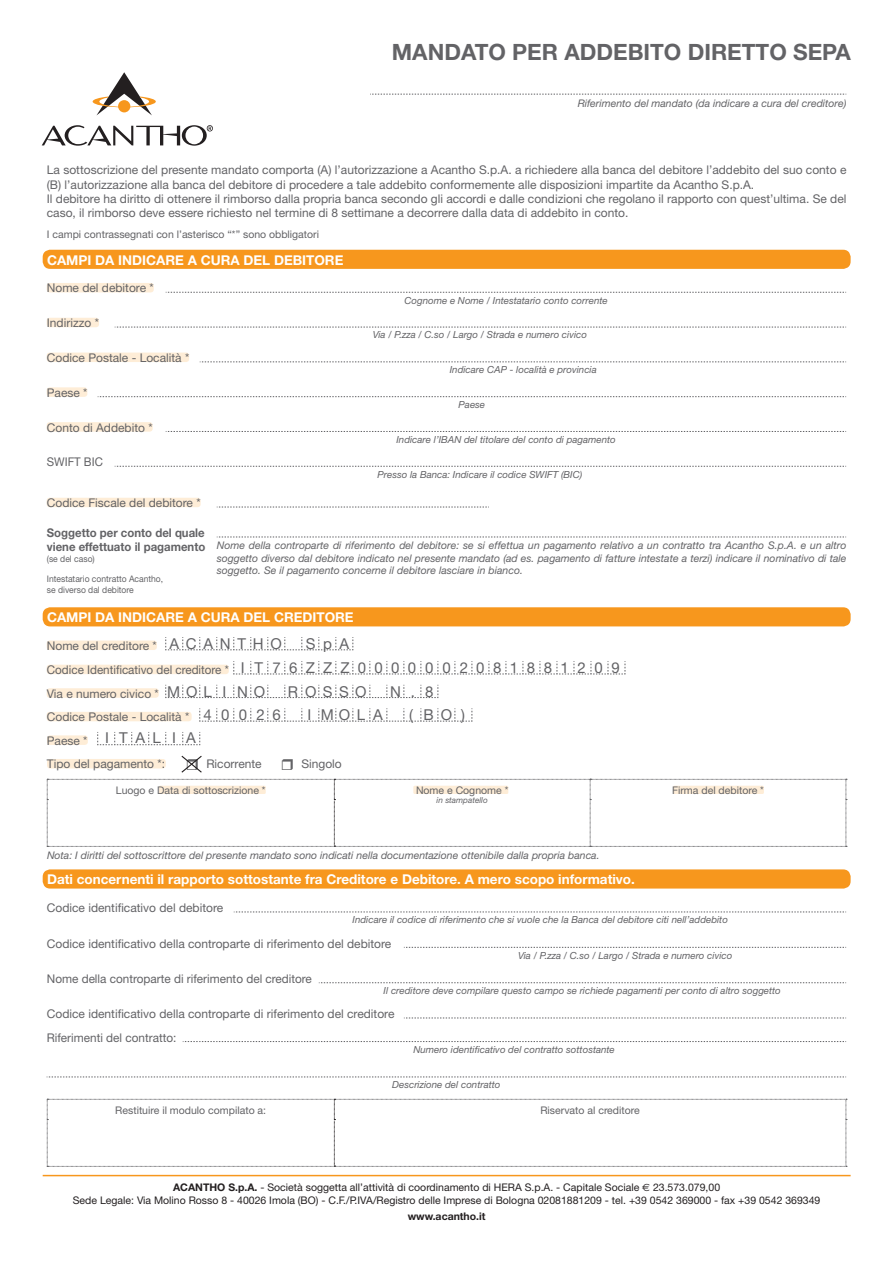
<style>
.page{position:relative;width:893px;height:1263px;background:#fff}
.page>*{position:absolute;margin:0;border:0;box-sizing:border-box;transform-origin:0 0}
.t1{font:700 22.5px "Helvetica Neue";color:#636366}
.t2{font:15px "Helvetica Neue";letter-spacing:.55em;color:#636366}
.t3{font:15px "Helvetica Neue";letter-spacing:.57em;color:#636366}
.t4{font:700 13.5px "Helvetica Neue";color:#fff}
.t5{font:12px/14.4px "Helvetica Neue";color:#636366}
.t6{font:700 12px/14.4px "Helvetica Neue";color:#636366;scale:.95 1}
.t7{font:12px "Helvetica Neue";color:#636366;scale:.95 1}
.t8{font:italic 10.5px/12.6px "Helvetica Neue";color:#636366;text-align:justify}
.t9{font:10.5px/12.6px "Helvetica Neue";color:#231f20;text-align:center}
.t10{font:10.5px "Helvetica Neue";color:#636366}
.t11{font:700 10.5px "Helvetica Neue";color:#231f20}
.t12{font:italic 9.75px "Helvetica Neue";color:#636366}
.t13{font:9px/19.8px "Helvetica Neue";color:#636366;scale:.95 1}
.t14{font:italic 8.25px "Helvetica Neue";color:#636366}
.s1{font-size:15px}
.s2{font-weight:700}
.s3{font-family:"Euro Sans"}
</style>
<div class="page">
<div style="left:47px;top:283px;width:107px;height:9px;background:#feedd7;border-radius:3px"></div>
<div style="left:47px;top:640px;width:110px;height:10px;background:#feedd7;border-radius:3px"></div>
<div style="left:47px;top:318px;width:52px;height:9px;background:#feedd7;border-radius:3px"></div>
<div style="left:47px;top:665px;width:182px;height:9px;background:#feedd7;border-radius:3px"></div>
<div style="left:47px;top:387px;width:40px;height:10px;background:#feedd7;border-radius:3px"></div>
<div style="left:47px;top:712px;width:145px;height:9px;background:#feedd7;border-radius:3px"></div>
<div style="left:47px;top:498px;width:154px;height:9px;background:#feedd7;border-radius:3px"></div>
<div style="left:47px;top:353px;width:142px;height:9px;background:#feedd7;border-radius:3px"></div>
<div style="left:47px;top:688px;width:112px;height:10px;background:#feedd7;border-radius:3px"></div>
<div style="left:47px;top:422px;width:106px;height:10px;background:#feedd7;border-radius:3px"></div>
<div style="left:47px;top:735px;width:41px;height:10px;background:#feedd7;border-radius:3px"></div>
<svg style="left:42px;top:72px;width:171px;height:74px"></svg>
<svg style="left:166px;top:292px;width:680px;height:1px"></svg>
<svg style="left:234px;top:912px;width:612px;height:1px"></svg>
<svg style="left:404px;top:1018px;width:442px;height:1px"></svg>
<svg style="left:319px;top:982px;width:527px;height:1px"></svg>
<svg style="left:183px;top:1041px;width:663px;height:1px"></svg>
<svg style="left:47px;top:1077px;width:799px;height:1px"></svg>
<svg style="left:404px;top:947px;width:442px;height:1px"></svg>
<svg style="left:165px;top:637px;width:189px;height:13px"></svg>
<svg style="left:115px;top:327px;width:731px;height:1px"></svg>
<svg style="left:233px;top:661px;width:393px;height:14px"></svg>
<svg style="left:200px;top:362px;width:646px;height:1px"></svg>
<svg style="left:165px;top:684px;width:274px;height:14px"></svg>
<svg style="left:98px;top:396px;width:748px;height:1px"></svg>
<svg style="left:199px;top:708px;width:274px;height:14px"></svg>
<svg style="left:166px;top:431px;width:680px;height:1px"></svg>
<svg style="left:97px;top:732px;width:103px;height:13px"></svg>
<svg style="left:115px;top:466px;width:731px;height:1px"></svg>
<svg style="left:217px;top:537px;width:629px;height:1px"></svg>
<svg style="left:217px;top:507px;width:272px;height:1px"></svg>
<svg style="left:370px;top:94px;width:476px;height:1px"></svg>
<div style="left:43px;top:250px;width:808px;height:19px;background:#f7971d;border-radius:7px"></div>
<div style="left:43px;top:607px;width:808px;height:19px;background:#f7971d;border-radius:7px"></div>
<div style="left:43px;top:869px;width:808px;height:19px;background:#f7971d;border-radius:7px"></div>
<svg style="left:47px;top:1099px;width:800px;height:68px"></svg>
<hr style="left:43px;top:1175px;width:808px;height:1px;background:#f7971d">
<svg style="left:47px;top:755px;width:800px;height:92px"></svg>
<h1 class="t1" style="left:392px;top:38px;width:461px">MANDATO PER ADDEBITO DIRETTO SEPA</h1>
<p class="t8" style="left:578px;top:97px;width:270px">Riferimento del mandato (da indicare a cura del creditore)</p>
<p class="t5" style="left:47px;top:163px;width:801px">La sottoscrizione del presente mandato comporta (A) l’autorizzazione a Acantho S.p.A. a richiedere alla banca del debitore l’addebito del suo conto e (B) l’autorizzazione alla banca del debitore di procedere a tale addebito conformemente alle disposizioni impartite da Acantho S.p.A.<br>Il debitore ha diritto di ottenere il rimborso dalla propria banca secondo gli accordi e dalle condizioni che regolano il rapporto con quest’ultima. Se del caso, il rimborso deve essere richiesto nel termine di 8 settimane a decorrere dalla data di addebito in conto.</p>
<p class="t10" style="left:47px;top:228px;width:274px">I campi contrassegnati con l’asterisco “*” sono obbligatori</p>
<p class="t4" style="left:47px;top:251px;width:298px">CAMPI DA INDICARE A CURA DEL DEBITORE</p>
<p class="t5" style="left:47px;top:281px;width:108px">Nome del debitore *</p>
<p class="t5" style="left:47px;top:316px;width:54px">Indirizzo *</p>
<p class="t5" style="left:47px;top:350px;width:144px">Codice Postale - Località *</p>
<p class="t5" style="left:47px;top:385px;width:42px">Paese *</p>
<p class="t5" style="left:47px;top:420px;width:107px">Conto di Addebito *</p>
<p class="t7" style="left:47px;top:455px;width:61px">SWIFT BIC</p>
<p class="t5" style="left:47px;top:495px;width:155px">Codice Fiscale del debitore *</p>
<p class="t6" style="left:47px;top:525px;width:168px">Soggetto per conto del quale viene effettuato il pagamento</p>
<p class="t13" style="left:47px;top:549px;width:124px">(se del caso)<br>Intestatario contratto Acantho,</p>
<p class="t13" style="left:47px;top:580px;width:93px">se diverso dal debitore</p>
<p class="t12" style="left:404px;top:294px;width:205px">Cognome e Nome / Intestatario conto corrente</p>
<p class="t12" style="left:373px;top:329px;width:216px">Via / P.zza / C.so / Largo / Strada e numero civico</p>
<p class="t12" style="left:450px;top:364px;width:149px">Indicare CAP - località e provincia</p>
<p class="t12" style="left:459px;top:399px;width:28px">Paese</p>
<p class="t12" style="left:396px;top:433px;width:221px">Indicare l’IBAN del titolare del conto di pagamento</p>
<p class="t12" style="left:377px;top:468px;width:206px">Presso la Banca: Indicare il codice SWIFT (BIC)</p>
<p class="t8" style="left:217px;top:539px;width:631px">Nome della controparte di riferimento del debitore: se si effettua un pagamento relativo a un contratto tra Acantho S.p.A. e un altro soggetto diverso dal debitore indicato nel presente mandato (ad es. pagamento di fatture intestate a terzi) indicare il nominativo di tale soggetto. Se il pagamento concerne il debitore lasciare in bianco.</p>
<p class="t4" style="left:47px;top:608px;width:308px">CAMPI DA INDICARE A CURA DEL CREDITORE</p>
<p class="t5" style="left:47px;top:638px;width:237px">Nome del creditore * <span class="s1">A C A N T H O</span></p>
<p class="t2" style="left:306px;top:635px;width:45px">SpA</p>
<p class="t3" style="left:241px;top:659px;width:380px">IT76ZZZ0000002081881209</p>
<p class="t2" style="left:167px;top:682px;width:99px">MOL I NO</p>
<p class="t2" style="left:288px;top:682px;width:80px">ROSSO</p>
<p class="t2" style="left:390px;top:682px;width:45px">N.8</p>
<p class="t2" style="left:203px;top:705px;width:79px">40026</p>
<p class="t2" style="left:307px;top:705px;width:77px">I MOLA</p>
<p class="t2" style="left:409px;top:705px;width:57px">(BO)</p>
<p class="t2" style="left:105px;top:729px;width:92px">ITALIA</p>
<p class="t5" style="left:47px;top:662px;width:183px">Codice Identificativo del creditore *</p>
<p class="t5" style="left:47px;top:686px;width:114px">Via e numero civico *</p>
<p class="t5" style="left:47px;top:710px;width:144px">Codice Postale - Località *</p>
<p class="t5" style="left:47px;top:729px;width:120px;line-height:23.5px">Paese *<br>Tipo del pagamento *:</p>
<p class="t5" style="left:206px;top:757px;width:57px">Ricorrente</p>
<p class="t5" style="left:301px;top:757px;width:42px">Singolo</p>
<p class="t10" style="left:116px;top:783px;width:151px">Luogo e Data di sottoscrizione *</p>
<p class="t10" style="left:416px;top:783px;width:94px">Nome e Cognome *</p>
<p class="t10" style="left:672px;top:783px;width:93px">Firma del debitore *</p>
<p class="t14" style="left:437px;top:795px;width:53px">in stampatello</p>
<p class="t8" style="left:47px;top:848px;width:554px">Nota: I diritti del sottoscrittore del presente mandato sono indicati nella documentazione ottenibile dalla propria banca.</p>
<p class="t4" style="left:47px;top:871px;width:589px">Dati concernenti il rapporto sottostante fra Creditore e Debitore. A mero scopo informativo.</p>
<p class="t5" style="left:47px;top:900px;width:178px">Codice identificativo del debitore</p>
<p class="t12" style="left:353px;top:914px;width:377px">Indicare il codice di riferimento che si vuole che la Banca del debitore citi nell’addebito</p>
<p class="t5" style="left:47px;top:936px;width:346px">Codice identificativo della controparte di riferimento del debitore</p>
<p class="t12" style="left:518px;top:949px;width:216px">Via / P.zza / C.so / Largo / Strada e numero civico</p>
<p class="t5" style="left:47px;top:971px;width:267px">Nome della controparte di riferimento del creditore</p>
<p class="t12" style="left:384px;top:985px;width:399px">Il creditore deve compilare questo campo se richiede pagamenti per conto di altro soggetto</p>
<p class="t5" style="left:47px;top:1006px;width:349px">Codice identificativo della controparte di riferimento del creditore</p>
<p class="t5" style="left:47px;top:1030px;width:131px">Riferimenti del contratto:</p>
<p class="t12" style="left:413px;top:1043px;width:203px">Numero identificativo del contratto sottostante</p>
<p class="t12" style="left:392px;top:1079px;width:110px">Descrizione del contratto</p>
<p class="t10" style="left:115px;top:1103px;width:152px">Restituire il modulo compilato a:</p>
<p class="t10" style="left:540px;top:1103px;width:101px">Riservato al creditore</p>
<p class="t9" style="left:73px;top:1181px;width:749px"><span class="s2">ACANTHO S.p.A.</span> - Società soggetta all’attività di coordinamento di HERA S.p.A. - Capitale Sociale <span class="s3">€</span> 23.573.079,00<br>Sede Legale: Via Molino Rosso 8 - 40026 Imola (BO) - C.F./P.IVA/Registro delle Imprese di Bologna 02081881209 - tel. +39 0542 369000 - fax +39 0542 369349</p>
<p class="t11" style="left:408px;top:1210px;width:79px">www.acantho.it</p>
</div>
